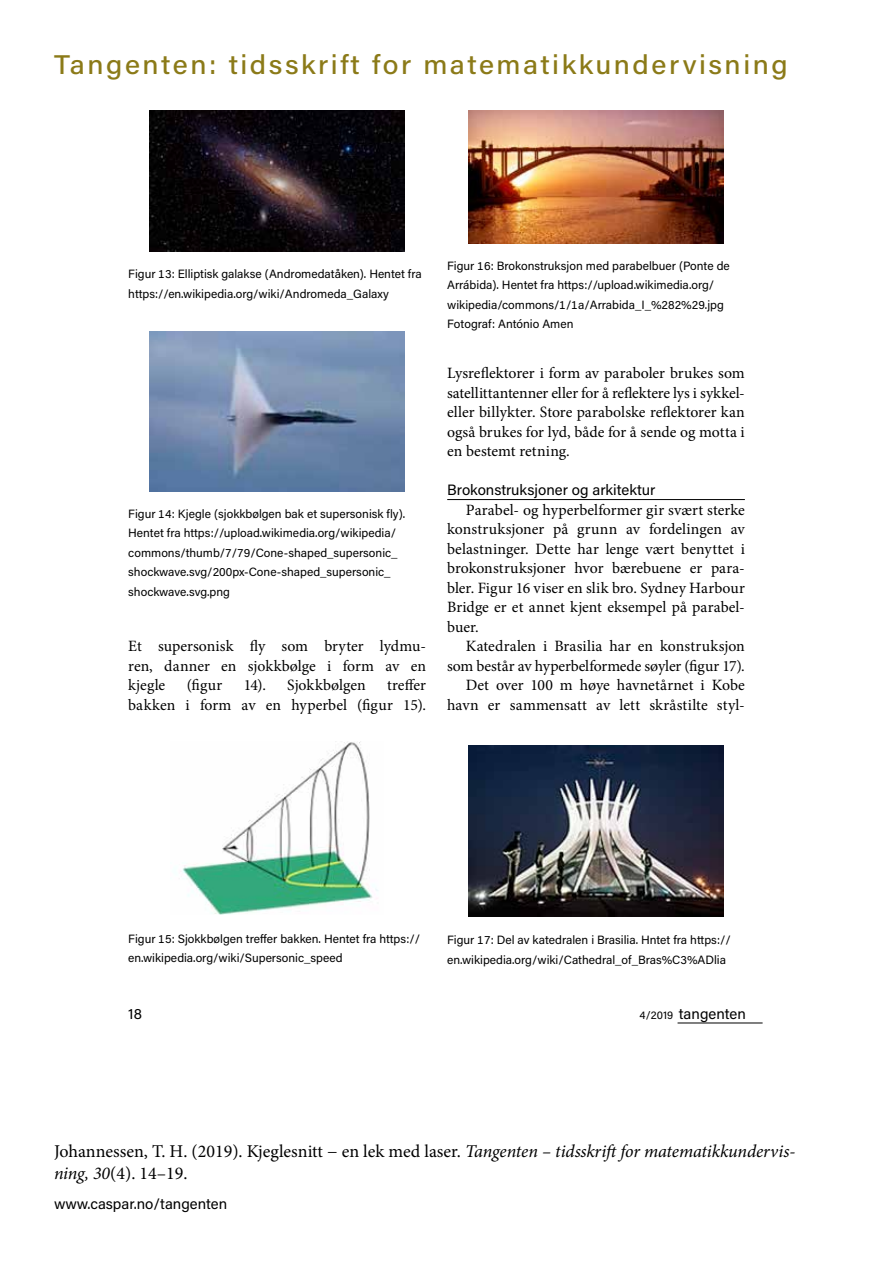
<style>
.page{position:relative;width:893px;height:1263px;background:#fff}
.page>*{position:absolute;margin:0;border:0;box-sizing:border-box;transform-origin:0 0}
.t1{font:500 27px "Acumin Pro";letter-spacing:.09em;color:#8b7a18;scale:1.05 1}
.t2{font:18px/21.6px "Minion Pro";color:#000}
.t3{font:15.75px/19.5px "Minion Pro";color:#000;text-align:justify}
.t4{font:15px "Acumin Pro";color:#000}
.t5{font:12px/19.5px "Acumin Pro";color:#000}
.s1{font-size:11.25px}
.s2{font-style:italic}
</style>
<div class="page">
<hr style="left:677px;top:1022px;width:86px;height:1px;background:#000">
<hr style="left:447px;top:499px;width:298px;height:1px;background:#000">
<img style="left:150px;top:111px;width:255px;height:141px">
<img style="left:468px;top:111px;width:256px;height:132px">
<img style="left:182px;top:741px;width:196px;height:174px">
<img style="left:150px;top:332px;width:255px;height:159px">
<img style="left:468px;top:745px;width:256px;height:171px">
<h1 class="t1" style="left:54px;top:46px;width:700px">Tangenten: tidsskrift for matematikkundervisning</h1>
<p class="t5" style="left:128px;top:264px;width:295px">Figur 13: Elliptisk galakse (Andromedatåken). Hentet fra https://en.wikipedia.org/wiki/Andromeda_Galaxy</p>
<p class="t5" style="left:447px;top:255px;width:284px">Figur 16: Brokonstruksjon med parabelbuer (Ponte de Arrábida). Hentet fra https://upload.wikimedia.org/ wikipedia/commons/1/1a/Arrabida_I_%282%29.jpg Fotograf: António Amen</p>
<p class="t5" style="left:128px;top:503px;width:278px">Figur 14: Kjegle (sjokkbølgen bak et supersonisk fly).<br>Hentet fra https://upload.wikimedia.org/wikipedia/ commons/thumb/7/79/Cone-shaped_supersonic_ shockwave.svg/200px-Cone-shaped_supersonic_ shockwave.svg.png</p>
<p class="t3" style="left:128px;top:636px;width:299px">Et supersonisk fly som bryter lydmu&shy;ren, danner en sjokkbølge i form av en kjegle</p>
<p class="t3" style="left:128px;top:675px;width:299px;text-align:right">treffer<br>bakken i form av en hyperbel (figur 15).</p>
<p class="t3" style="left:187px;top:675px;width:37px">(figur</p>
<p class="t3" style="left:244px;top:675px;width:24px">14).</p>
<p class="t3" style="left:287px;top:675px;width:80px">Sjokkbølgen</p>
<p class="t3" style="left:447px;top:363px;width:299px">Lysreflektorer i form av paraboler brukes som satellittantenner eller for å reflektere lys i sykkel&shy;eller billykter. Store parabolske reflektorer kan også brukes for lyd, både for å sende og motta i en bestemt retning.</p>
<p class="t4" style="left:447px;top:479px;width:210px">Brokonstruksjoner og arkitektur</p>
<p class="t3" style="left:447px;top:500px;width:299px;text-indent:19px">Parabel- og hyperbelformer gir svært sterke konstruksjoner på grunn av fordelingen av belastninger. Dette har lenge vært benyttet i brokonstruksjoner hvor bærebuene er para&shy;bler. Figur 16 viser en slik bro. Sydney Harbour Bridge er et annet kjent eksempel på parabel&shy;buer.</p>
<p class="t3" style="left:447px;top:636px;width:299px;text-align:right">Katedralen i Brasilia har en konstruksjon som består av hyperbelformede søyler (figur 17).<br>Det over 100 m høye havnetårnet i Kobe havn er sammensatt av lett skråstilte styl-</p>
<p class="t5" style="left:128px;top:928px;width:293px">Figur 15: Sjokkbølgen treffer bakken. Hentet fra https:// en.wikipedia.org/wiki/Supersonic_speed</p>
<p class="t5" style="left:447px;top:930px;width:285px">Figur 17: Del av katedralen i Brasilia. Hntet fra https:// en.wikipedia.org/wiki/Cathedral_of_Bras%C3%ADlia</p>
<p class="t4" style="left:128px;top:1003px;width:15px">18</p>
<p class="t4" style="left:640px;top:1003px;width:108px"><span class="s1">4/2019</span> tangenten</p>
<p class="t2" style="left:54px;top:1140px;width:743px">Johannessen, T. H. (2019). Kjeglesnitt − en lek med laser. <span class="s2">Tangenten – tidsskrift for matematikkundervis&shy;ning, 30</span>(4). 14–19.</p>
<p class="t4" style="left:54px;top:1193px;width:175px">www.caspar.no/tangenten</p>
</div>
